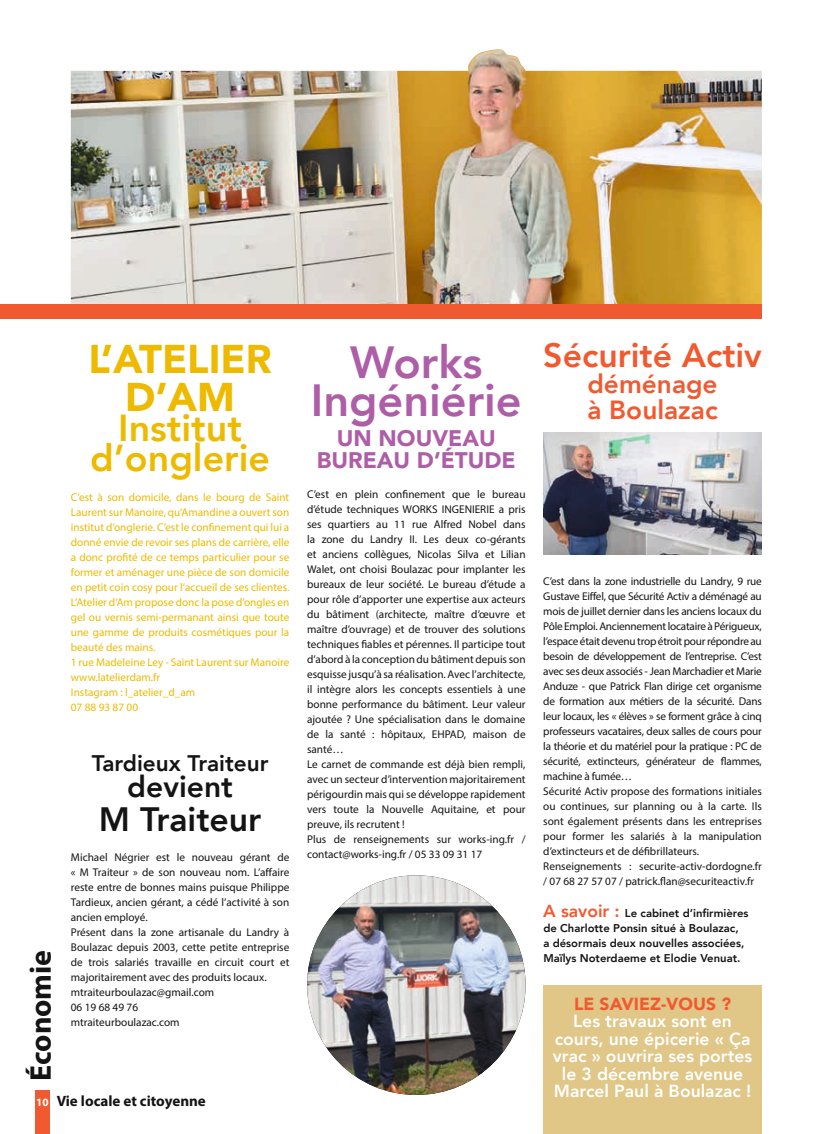
<style>
.page{position:relative;width:815px;height:1134px;background:#fff}
.page>*{position:absolute;margin:0;border:0;box-sizing:border-box;transform-origin:0 0}
.t1{font:800 45px/37.5px "Avenir";color:#ae5ea7;text-align:center}
.t2{font:900 40px/37.5px "Avenir";color:#edba00;text-align:center}
.t3{font:800 37.5px/30px "Avenir";color:#edba00;text-align:center}
.t4{font:800 33.75px "Avenir";color:#f15a30}
.t5{font:800 33.75px "Avenir";color:#131413}
.t6{font:700 30px "Myriad Pro";color:#131413}
.t7{font:800 30px "Avenir";color:#131413}
.t8{font:800 26.25px/26.2px "Avenir";color:#f15a30}
.t9{font:900 22.5px/22.5px "Avenir";color:#ae5ea7;text-align:center}
.t10{font:800 22.5px "Avenir";color:#131413}
.t11{font:800 17.5px/17.5px "Avenir";color:#fff;text-align:center}
.t12{font:900 17.5px "Avenir";color:#f15a30}
.t13{font:700 15px "Myriad Pro";color:#131413}
.t14{font:11.25px/15px "Myriad Pro";color:#131413}
.t15{font:11.25px/15px "Myriad Pro";letter-spacing:-.02em;color:#131413}
.t16{font:11.25px/15px "Myriad Pro";color:#edba00}
.t17{font:800 11.25px/15px "Avenir";color:#131413}
.s1{font-size:11.25px;color:#fff}
.s2{font-size:17.5px;color:#f15a30}
</style>
<div class="page">
<img style="left:71px;top:49px;width:691px;height:256px">
<img style="left:307px;top:875px;width:219px;height:220px">
<img style="left:543px;top:432px;width:219px;height:123px">
<div style="left:543px;top:985px;width:219px;height:149px;background:#e0c687"></div>
<div style="left:0;top:305px;width:762px;height:14px;background:#f15a30"></div>
<div style="left:35px;top:1090px;width:15px;height:44px;background:#f15a30"></div>
<h3 class="t6" style="left:21px;top:1081px;width:133px;rotate:-90deg">Économie</h3>
<h2 class="t2" style="left:89px;top:340px;width:185px">L’ATELIER<br>D’AM</h2>
<h3 class="t3" style="left:90px;top:413px;width:181px">Institut d’onglerie</h3>
<p class="t16" style="left:71px;top:489px;width:220px">C’est à son domicile, dans le bourg de Saint Laurent sur Manoire, qu’Amandine a ouvert son institut d’onglerie. C’est le confinement qui lui a donné envie de revoir ses plans de carrière, elle a donc profité de ce temps particulier pour se former et aménager une pièce de son domicile en petit coin cosy pour l’accueil de ses clientes.<br>L’Atelier d’Am propose donc la pose d’ongles en gel ou vernis semi-permanant ainsi que toute une gamme de produits cosmétiques pour la beauté des mains.<br>1 rue Madeleine Ley - Saint Laurent sur Manoire www.latelierdam.fr<br>Instagram : l_atelier_d_am<br>07 88 93 87 00</p>
<h3 class="t10" style="left:92px;top:746px;width:178px">Tardieux Traiteur</h3>
<h3 class="t7" style="left:127px;top:763px;width:107px">devient</h3>
<h3 class="t5" style="left:99px;top:793px;width:164px">M Traiteur</h3>
<p class="t14" style="left:71px;top:849px;width:220px">Michael Négrier est le nouveau gérant de « M Traiteur » de son nouveau nom. L’affaire reste entre de bonnes mains puisque Philippe Tardieux, ancien gérant, a cédé l’activité à son ancien employé.<br>Présent dans la zone artisanale du Landry à Boulazac depuis 2003, cette petite entreprise de trois salariés travaille en circuit court et majoritairement avec des produits locaux. mtraiteurboulazac@gmail.com<br>06 19 68 49 76<br>mtraiteurboulazac.com</p>
<h3 class="t13" style="left:36px;top:1091px;width:171px"><span class="s1">10</span> Vie locale et citoyenne</h3>
<h1 class="t1" style="left:311px;top:344px;width:212px">Works<br>Ingéniérie</h1>
<h3 class="t9" style="left:317px;top:426px;width:200px">UN NOUVEAU<br>BUREAU D’ÉTUDE</h3>
<p class="t14" style="left:307px;top:487px;width:220px">C’est en plein confinement que le bureau d’étude techniques WORKS INGENIERIE a pris ses quartiers au 11 rue Alfred Nobel dans la zone du Landry II. Les deux co-gérants et anciens collègues, Nicolas Silva et Lilian Walet, ont choisi Boulazac pour implanter les bureaux de leur société. Le bureau d’étude a pour rôle d’apporter une expertise aux acteurs du bâtiment (architecte, maître d’œuvre et maître d’ouvrage) et de trouver des solutions techniques fiables et pérennes. Il participe tout d’abord à la conception du bâtiment depuis son esquisse jusqu’à sa réalisation. Avec l’architecte, il intègre alors les concepts essentiels à une bonne performance du bâtiment. Leur valeur ajoutée ? Une spécialisation dans le domaine de la santé : hôpitaux, EHPAD, maison de santé…<br>Le carnet de commande est déjà bien rempli, avec un secteur d’intervention majoritairement périgourdin mais qui se développe rapidement vers toute la Nouvelle Aquitaine, et pour preuve, ils recrutent !<br>Plus de renseignements sur works-ing.fr / contact@works-ing.fr / 05 33 09 31 17</p>
<h3 class="t4" style="left:543px;top:329px;width:220px">Sécurité Activ</h3>
<h3 class="t8" style="left:587px;top:371px;width:132px">déménage à Boulazac</h3>
<p class="t15" style="left:543px;top:573px;width:220px">C’est dans la zone industrielle du Landry, 9 rue Gustave Eiffel, que Sécurité Activ a déménagé au mois de juillet dernier dans les anciens locaux du Pôle Emploi. Anciennement locataire à Périgueux, l’espace était devenu trop étroit pour répondre au besoin de développement de l’entreprise. C’est avec ses deux associés - Jean Marchadier et Marie Anduze - que Patrick Flan dirige cet organisme de formation aux métiers de la sécurité. Dans leur locaux, les « élèves » se forment grâce à cinq professeurs vacataires, deux salles de cours pour la théorie et du matériel pour la pratique : PC de sécurité, extincteurs, générateur de flammes, machine à fumée…<br>Sécurité Activ propose des formations initiales ou continues, sur planning ou à la carte. Ils sont également présents dans les entreprises pour former les salariés à la manipulation d’extincteurs et de défibrillateurs.<br>Renseignements : securite-activ-dordogne.fr / 07 68 27 57 07 / patrick.flan@securiteactiv.fr</p>
<p class="t17" style="left:543px;top:906px;width:207px"><span class="s2">A savoir :</span> Le cabinet d’infirmières de Charlotte Ponsin situé à Boulazac,<br>a désormais deux nouvelles associées, Maïlys Noterdaeme et Elodie Venuat.</p>
<h3 class="t12" style="left:574px;top:989px;width:159px">LE SAVIEZ-VOUS ?</h3>
<h3 class="t11" style="left:553px;top:1012px;width:201px">Les travaux sont en cours, une épicerie « Ça vrac » ouvrira ses portes le 3 décembre avenue<br>Marcel Paul à Boulazac !</h3>
</div>
